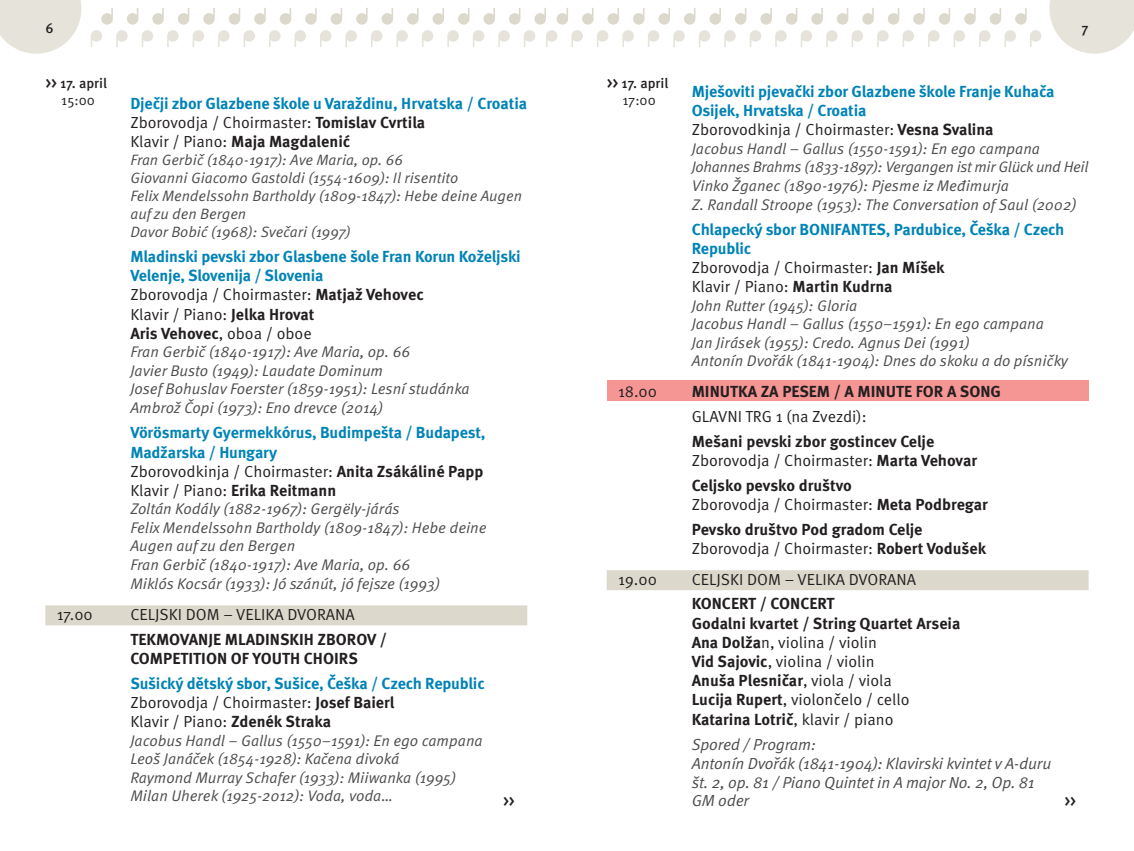
<style>
.page{position:relative;width:1134px;height:851px;background:#fff}
.page>*{position:absolute;margin:0;border:0;box-sizing:border-box;transform-origin:0 0}
.tekst_novi{font:700 16px/19.2px "Meta Pro";letter-spacing:-.01em;color:#0083b6}
.tekst_novi-2{font:700 16px/19.2px "Meta Pro";color:#231f20}
.tekst_novi-3{font:italic 16px/19.2px "Meta Pro";letter-spacing:-.01em;color:#4b4c4d}
.URA_NOVA{font:16px "Meta Pro";color:#231f20}
.URA_NOVA-2{font:700 16px "Meta Pro";color:#231f20}
.tekst_novi-4{font:16px "Meta Pro";color:#231f20}
.što{font:500 15.6px "Meta Pro";color:#231f20}
.tekst_novi-5{font:italic 15.4px/18.4px "Meta Pro";color:#4b4c4d}
.tekst_novi-6{font:italic 15.2px "Meta Pro";letter-spacing:-.02em;color:#4b4c4d}
.tekst_novi-7{font:italic 15px/18px "Meta Pro";color:#4b4c4d}
.što-2{font:500 14px "Meta Pro";color:#231f20}
.što-3{font:14px "Meta Pro";color:#231f20}
.s1{font-size:15.6px}
.s2{font-weight:400;color:#231f20}
.s3{color:#231f20}
.s4{font-size:16px}
.s5{font-weight:400}
</style>
<div class="page">
<div style="left:607px;top:380px;width:482px;height:21px;background:#f59695"></div>
<div style="left:45px;top:605px;width:482px;height:20px;background:#dcd9cc"></div>
<div style="left:607px;top:570px;width:482px;height:20px;background:#dcd9cc"></div>
<svg style="left:1049px;top:0;width:85px;height:54px"></svg>
<svg style="left:0;top:0;width:81px;height:54px;background:#e9e7df"></svg>
<svg style="left:91px;top:8px;width:950px;height:39px"></svg>
<p class="što-2" style="left:45px;top:20px;width:10px">6</p>
<p class="što-2" style="left:1081px;top:20px;width:9px">7</p>
<p class="što-2" style="left:45px;top:74px;width:63px"><span class="s1">&gt;&gt;</span> 17. april</p>
<p class="što-3" style="left:61px;top:91px;width:35px">15:00</p>
<p class="što-2" style="left:607px;top:74px;width:63px"><span class="s1">&gt;&gt;</span> 17. april</p>
<p class="što-3" style="left:622px;top:91px;width:35px">17:00</p>
<p class="tekst_novi" style="left:692px;top:82px;width:364px">Mješoviti pjevački zbor Glazbene škole Franje Kuhača<br>Osijek, Hrvatska / Croatia<br><span class="s2">Zborovodkinja / Choirmaster:</span> <span class="s3">Vesna Svalina</span></p>
<p class="tekst_novi-5" style="left:692px;top:139px;width:350px">Jacobus Handl – Gallus (1550-1591): En ego campana</p>
<p class="tekst_novi-6" style="left:692px;top:157px;width:398px">Johannes Brahms (1833-1897): Vergangen ist mir Glück und Heil</p>
<p class="tekst_novi-5" style="left:692px;top:176px;width:386px;line-height:19.2px">Vinko Žganec (1890-1976): Pjesme iz Međimurja<br>Z. Randall Stroope (1953): The Conversation of Saul (2002<span class="s4">)</span></p>
<p class="tekst_novi" style="left:692px;top:220px;width:374px">Chlapecký sbor BONIFANTES, Pardubice, Češka / Czech<br>Republic<br><span class="s2">Zborovodja / Choirmaster:</span> <span class="s3">Jan Míšek<br></span><span class="s2">Klavir / Piano:</span> <span class="s3">Martin Kudrna</span></p>
<p class="tekst_novi-5" style="left:692px;top:296px;width:378px">John Rutter (1945): Gloria<br>Jacobus Handl – Gallus (1550–1591): En ego campana Jan Jirásek (1955): Credo. Agnus Dei (1991)<br>Antonín Dvořák (1841-1904): Dnes do skoku a do písničky</p>
<p class="tekst_novi" style="left:130px;top:94px;width:398px">Dječji zbor Glazbene škole u Varaždinu, Hrvatska / Croatia<br><span class="s2">Zborovodja / Choirmaster:</span> <span class="s3">Tomislav Cvrtila<br></span><span class="s2">Klavir / Piano:</span> <span class="s3">Maja Magdalenić</span></p>
<p class="tekst_novi-7" style="left:130px;top:151px;width:393px">Fran Gerbič (1840-1917): Ave Maria, op. 66<br>Giovanni Giacomo Gastoldi (1554-1609): Il risentito<br>Felix Mendelssohn Bartholdy (1809-1847): Hebe deine Augen auf zu den Bergen</p>
<p class="tekst_novi-7" style="left:130px;top:223px;width:222px">Davor Bobić (1968): Svečari (1997)</p>
<p class="tekst_novi" style="left:130px;top:247px;width:392px">Mladinski pevski zbor Glasbene šole Fran Korun Koželjski Velenje, Slovenija / Slovenia<br><span class="s2">Zborovodja / Choirmaster:</span> <span class="s3">Matjaž Vehovec<br></span><span class="s2">Klavir / Piano:</span> <span class="s3">Jelka Hrovat<br>Aris Vehovec</span><span class="s2">, oboa / oboe</span></p>
<p class="tekst_novi-5" style="left:130px;top:343px;width:341px">Fran Gerbič (1840-1917): Ave Maria, op. 66<br>Javier Busto (1949): Laudate Dominum<br>Josef Bohuslav Foerster (1859-1951): Lesní studánka Ambrož Čopi (1973): Eno drevce (2014)</p>
<p class="tekst_novi" style="left:130px;top:423px;width:357px">Vörösmarty Gyermekkórus, Budimpešta / Budapest, Madžarska / Hungary<br><span class="s2">Zborovodkinja / Choirmaster:</span> <span class="s3">Anita Zsákáliné Papp </span><span class="s2">Klavir / Piano:</span> <span class="s3">Erika Reitmann</span></p>
<p class="tekst_novi-5" style="left:130px;top:500px;width:358px">Zoltán Kodály (1882-1967): Gergëly-járás<br>Felix Mendelssohn Bartholdy (1809-1847): Hebe deine Augen auf zu den Bergen<br>Fran Gerbič (1840-1917): Ave Maria, op. 66<br>Miklós Kocsár (1933): Jó szánút, jó fejsze (1993)</p>
<p class="URA_NOVA" style="left:618px;top:381px;width:41px">18.00</p>
<p class="URA_NOVA-2" style="left:692px;top:381px;width:311px">MINUTKA ZA PESEM / A MINUTE FOR A SONG</p>
<p class="tekst_novi-4" style="left:692px;top:406px;width:176px">GLAVNI TRG 1 (na Zvezdi):</p>
<p class="tekst_novi-2" style="left:692px;top:432px;width:287px">Mešani pevski zbor gostincev Celje<br><span class="s5">Zborovodja / Choirmaster:</span> Marta Vehovar</p>
<p class="tekst_novi-2" style="left:692px;top:476px;width:298px">Celjsko pevsko društvo<br><span class="s5">Zborovodja / Choirmaster:</span> Meta Podbregar</p>
<p class="tekst_novi-2" style="left:692px;top:520px;width:296px">Pevsko društvo Pod gradom Celje<br><span class="s5">Zborovodja / Choirmaster:</span> Robert Vodušek</p>
<p class="URA_NOVA" style="left:618px;top:568px;width:40px">19.00</p>
<p class="URA_NOVA" style="left:692px;top:568px;width:226px">CELJSKI DOM – VELIKA DVORANA</p>
<p class="tekst_novi-2" style="left:692px;top:594px;width:270px">KONCERT / CONCERT<br>Godalni kvartet / String Quartet Arseia<br>Ana Dolža<span class="s5">n, violina / violin<br></span>Vid Sajovic<span class="s5">, violina / violin<br></span>Anuša Plesničar<span class="s5">, viola / viola<br></span>Lucija Rupert<span class="s5">, violončelo / cello<br></span>Katarina Lotrič<span class="s5">, klavir / piano</span></p>
<p class="tekst_novi-3" style="left:692px;top:734px;width:361px">Spored / Program:<br>Antonín Dvořák (1841-1904): Klavirski kvintet v A-duru št. 2, op. 81 / Piano Quintet in A major No. 2, Op. 81</p>
<p class="tekst_novi-3" style="left:692px;top:791px;width:59px">GM oder</p>
<p class="URA_NOVA" style="left:57px;top:604px;width:38px">17.00</p>
<p class="URA_NOVA" style="left:130px;top:604px;width:226px">CELJSKI DOM – VELIKA DVORANA</p>
<p class="tekst_novi-2" style="left:130px;top:630px;width:258px">TEKMOVANJE MLADINSKIH ZBOROV /<br>COMPETITION OF YOUTH CHOIRS</p>
<p class="tekst_novi" style="left:130px;top:674px;width:356px">Sušický dětský sbor, Sušice, Češka / Czech Republic<br><span class="s2">Zborovodja / Choirmaster:</span> <span class="s3">Josef Baierl<br></span><span class="s2">Klavir / Piano:</span> <span class="s3">Zdenék Straka</span></p>
<p class="tekst_novi-5" style="left:130px;top:731px;width:354px">Jacobus Handl – Gallus (1550–1591): En ego campana Leoš Janáček (1854-1928): Kačena divoká<br>Raymond Murray Schafer (1933): Miiwanka (1995)<br>Milan Uherek (1925-2012): Voda, voda…</p>
<p class="što" style="left:503px;top:790px;width:13px">&gt;&gt;</p>
<p class="što" style="left:1064px;top:790px;width:13px">&gt;&gt;</p>
</div>
